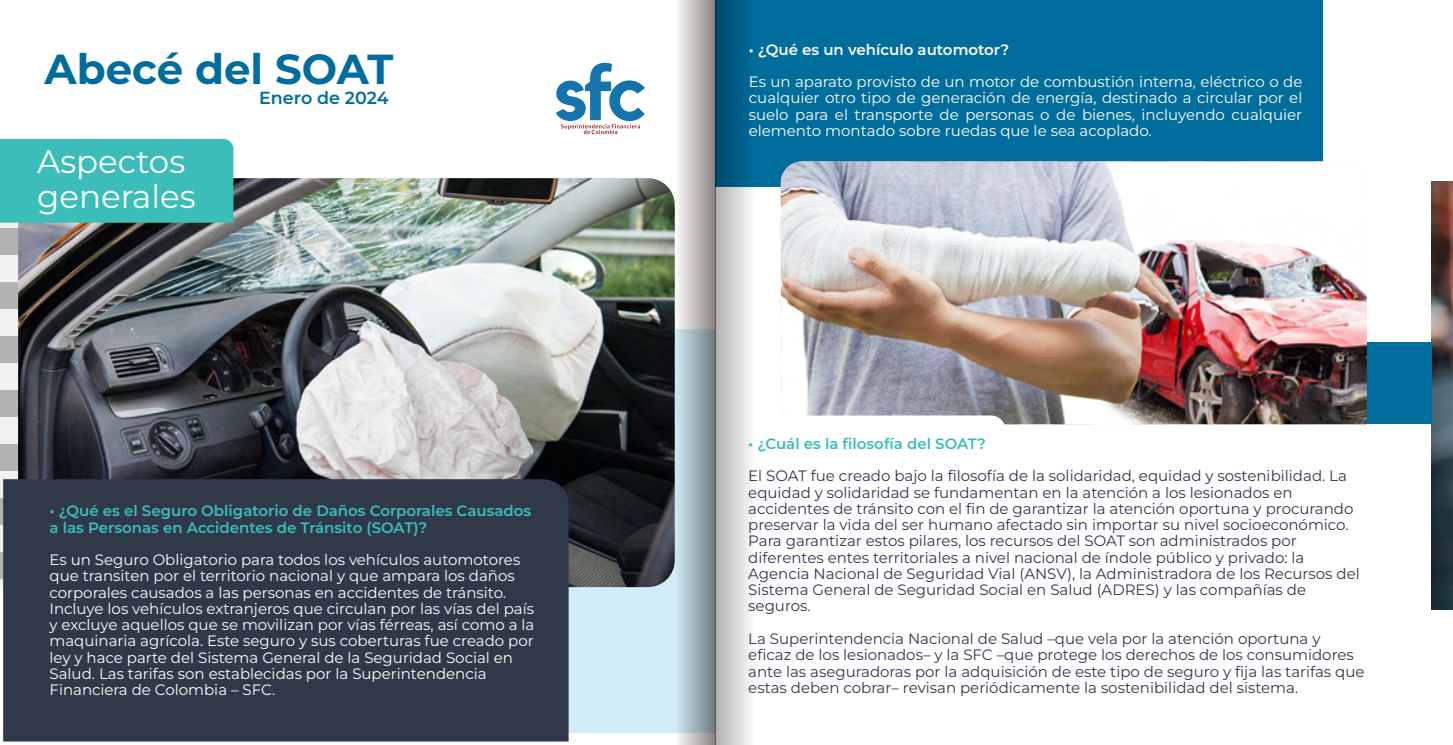
<style>
.page{position:relative;width:1453px;height:745px;background:#fff}
.page>*{position:absolute;margin:0;border:0;box-sizing:border-box;transform-origin:0 0}
.t1{font:700 42px "Montserrat";color:#016d9c}
.t2{font:32.5px/35px "Montserrat";color:#fff}
.t3{font:600 17.5px "Montserrat";color:#016d9c}
.t4{font:15px/16.2px "Montserrat";color:#303949}
.t5{font:15px/16.2px "Montserrat";color:#fff}
.t6{font:600 15px/16.2px "Montserrat";color:#3bbeb9}
.t7{font:600 15px "Montserrat";color:#fff}
</style>
<div class="page">
<img style="left:1431px;top:182px;width:21px;height:427px">
<div style="left:527px;top:329px;width:188px;height:403px;background:#d3edf8"></div>
<div style="left:1073px;top:341px;width:358px;height:82px;background:#016d9c"></div>
<div style="left:715px;top:0;width:607px;height:186px;background:#016d9c"></div>
<img style="left:18px;top:178px;width:647px;height:408px">
<svg style="left:715px;top:0;width:50px;height:744px"></svg>
<svg style="left:665px;top:0;width:50px;height:744px"></svg>
<img style="left:780px;top:161px;width:586px;height:263px">
<div style="left:3px;top:479px;width:565px;height:262px;background:#303949"></div>
<svg style="left:780px;top:415px;width:225px;height:10px"></svg>
<div style="left:0;top:139px;width:233px;height:83px;background:#3bbeb9"></div>
<svg style="left:556px;top:63px;width:89px;height:71px"></svg>
<h1 class="t1" style="left:45px;top:41px;width:350px">Abecé del SOAT</h1>
<p class="t3" style="left:259px;top:86px;width:131px">Enero de 2024</p>
<h2 class="t2" style="left:37px;top:143px;width:160px">Aspectos generales</h2>
<p class="t6" style="left:49px;top:502px;width:483px">• ¿Qué es el Seguro Obligatorio de Daños Corporales Causados a las Personas en Accidentes de Tránsito (SOAT)?</p>
<p class="t5" style="left:49px;top:551px;width:486px">Es un Seguro Obligatorio para todos los vehículos automotores que transiten por el territorio nacional y que ampara los daños corporales causados a las personas en accidentes de tránsito.<br>Incluye los vehículos extranjeros que circulan por las vías del país y excluye aquellos que se movilizan por vías férreas, así como a la maquinaria agrícola. Este seguro y sus coberturas fue creado por ley y hace parte del Sistema General de la Seguridad Social en Salud. Las tarifas son establecidas por la Superintendencia Financiera de Colombia – SFC.</p>
<p class="t7" style="left:748px;top:39px;width:262px">• ¿Qué es un vehículo automotor?</p>
<p class="t5" style="left:748px;top:73px;width:555px;text-align:justify">Es un aparato provisto de un motor de combustión interna, eléctrico o de cualquier otro tipo de generación de energía, destinado a circular por el suelo para el transporte de personas o de bienes, incluyendo cualquier elemento montado sobre ruedas que le sea acoplado.</p>
<p class="t6" style="left:748px;top:434px;width:239px">• ¿Cuál es la filosofía del SOAT?</p>
<p class="t4" style="left:748px;top:467px;width:613px">El SOAT fue creado bajo la filosofía de la solidaridad, equidad y sostenibilidad. La equidad y solidaridad se fundamentan en la atención a los lesionados en accidentes de tránsito con el fin de garantizar la atención oportuna y procurando preservar la vida del ser humano afectado sin importar su nivel socioeconómico.<br>Para garantizar estos pilares, los recursos del SOAT son administrados por diferentes entes territoriales a nivel nacional de índole público y privado: la Agencia Nacional de Seguridad Vial (ANSV), la Administradora de los Recursos del Sistema General de Seguridad Social en Salud (ADRES) y las compañías de seguros.</p>
<p class="t4" style="left:748px;top:629px;width:617px">La Superintendencia Nacional de Salud –que vela por la atención oportuna y eficaz de los lesionados– y la SFC –que protege los derechos de los consumidores ante las aseguradoras por la adquisición de este tipo de seguro y fija las tarifas que estas deben cobrar– revisan periódicamente la sostenibilidad del sistema.</p>
</div>
